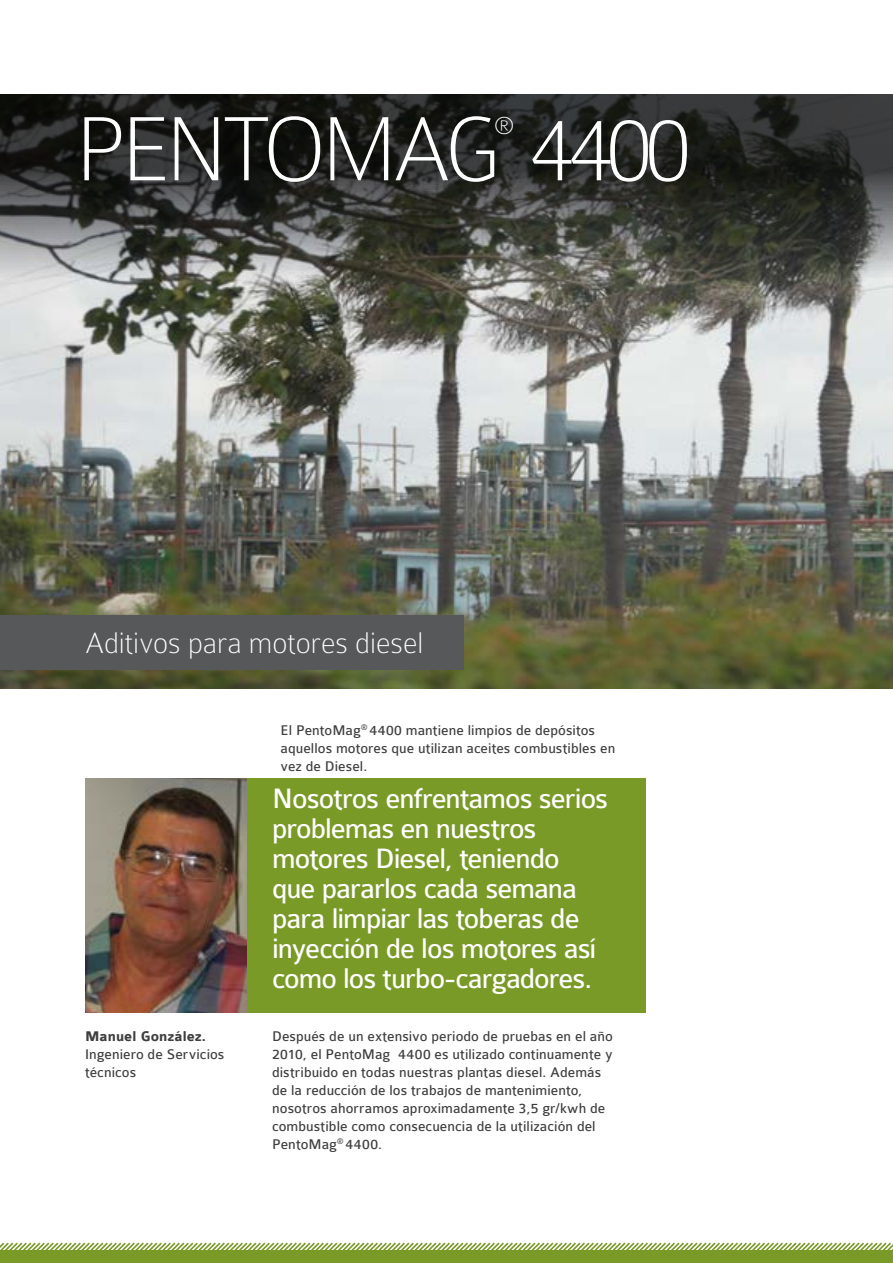
<style>
.page{position:relative;width:893px;height:1263px;background:#fff}
.page>*{position:absolute;margin:0;border:0;box-sizing:border-box;transform-origin:0 0}
.t1{font:100 97.5px "Colaborate";letter-spacing:-.06em;color:#fff}
.t2{font:100 31.5px "Colaborate";color:#fff}
.t3{font:30px/30px "Colaborate";letter-spacing:-.035em;color:#fff}
.t4{font:100 26.25px "Colaborate";color:#fff}
.t5{font:15px/18px "Colaborate";letter-spacing:.005em;color:#3e3e3f}
.t6{font:700 15px "Colaborate";letter-spacing:.005em;color:#3e3e3f}
</style>
<div class="page">
<div style="left:247px;top:778px;width:399px;height:234px;background:#799a27"></div>
<img style="left:85px;top:778px;width:162px;height:234px">
<svg style="left:0;top:94px;width:893px;height:594px;background:#6b6c63"></svg>
<div style="left:0;top:616px;width:463px;height:54px;background:#57585a"></div>
<div style="left:0;top:1250px;width:893px;height:13px;background:#799a27"></div>
<svg style="left:0;top:1242px;width:893px;height:8px"></svg>
<h1 class="t1" style="left:75px;top:99px;width:617px">PENTOMAG 4400</h1>
<h3 class="t4" style="left:495px;top:112px;width:20px">®</h3>
<h2 class="t2" style="left:85px;top:627px;width:340px">Aditivos para motores diesel</h2>
<p class="t5" style="left:281px;top:721px;width:336px">El PentoMag<sup>®</sup> 4400 mantiene limpios de depósitos aquellos motores que utilizan aceites combustibles en vez de Diesel.</p>
<p class="t6" style="left:85px;top:1028px;width:123px">Manuel González.</p>
<p class="t5" style="left:85px;top:1045px;width:141px">Ingeniero de Servicios técnicos</p>
<h3 class="t3" style="left:272px;top:784px;width:338px">Nosotros enfrentamos serios problemas en nuestros motores Diesel, teniendo que pararlos cada semana para limpiar las toberas de inyección de los motores así como los turbo-cargadores.</h3>
<p class="t5" style="left:272px;top:1027px;width:342px">Después de un extensivo periodo de pruebas en el año 2010, el PentoMag 4400 es utilizado continuamente y distribuido en todas nuestras plantas diesel. Además de la reducción de los trabajos de mantenimiento, nosotros ahorramos aproximadamente 3,5 gr/kwh de combustible como consecuencia de la utilización del PentoMag<sup>®</sup> 4400.</p>
</div>
